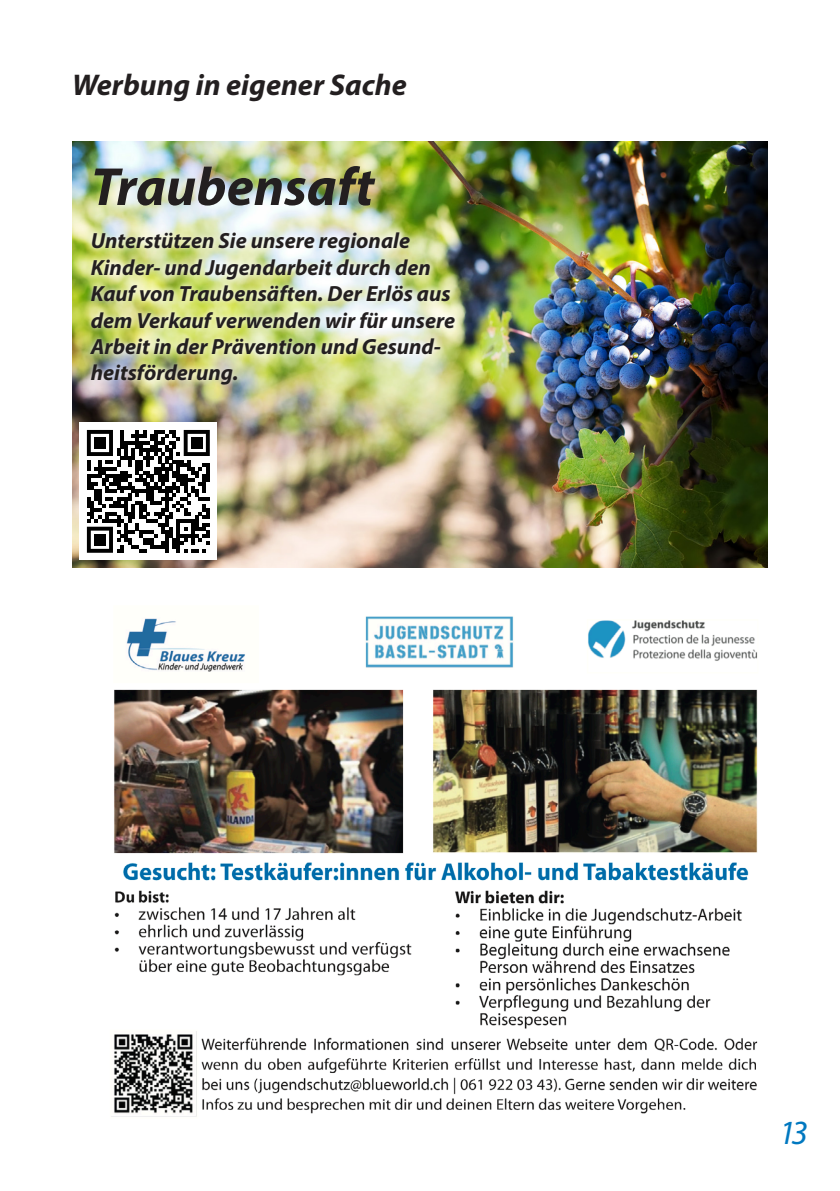
<style>
.page{position:relative;width:840px;height:1191px;background:#fff}
.page>*{position:absolute;margin:0;border:0;box-sizing:border-box;transform-origin:0 0}
.t1{font:italic 700 54px "Myriad Pro";color:#231f20}
.t2{font:italic 34px "Myriad Pro";color:#0078c0}
.Titel{font:italic 700 30px "Myriad Pro";color:#231f20}
.t3{font:italic 700 22px/26.4px "Myriad Pro";color:#231f20}
</style>
<div class="page">
<img style="left:111px;top:616px;width:647px;height:501px">
<img style="left:72px;top:142px;width:695px;height:425px">
<div style="left:79px;top:422px;width:138px;height:138px;background:#fff"></div>
<svg style="left:87px;top:430px;width:123px;height:123px"></svg>
<div style="left:94px;top:437px;width:11px;height:11px;background:#000"></div>
<div style="left:191px;top:437px;width:11px;height:11px;background:#000"></div>
<div style="left:94px;top:534px;width:11px;height:11px;background:#000"></div>
<img style="left:84px;top:227px;width:376px;height:163px">
<p class="Titel" style="left:72px;top:65px;width:336px">Werbung in eigener Sache</p>
<p class="t1" style="left:91px;top:152px;width:285px">Traubensaft</p>
<p class="t3" style="left:91px;top:227px;width:320px">Unterstützen Sie unsere regionale</p>
<p class="t3" style="left:91px;top:253px;width:366px">Kinder- und Jugendarbeit durch den<br>Kauf von Traubensäften. Der Erlös aus dem Verkauf verwenden wir für unsere<br>Arbeit in der Prävention und Gesund&shy;heitsförderung.</p>
<p class="t2" style="left:780px;top:1112px;width:28px">13</p>
</div>
